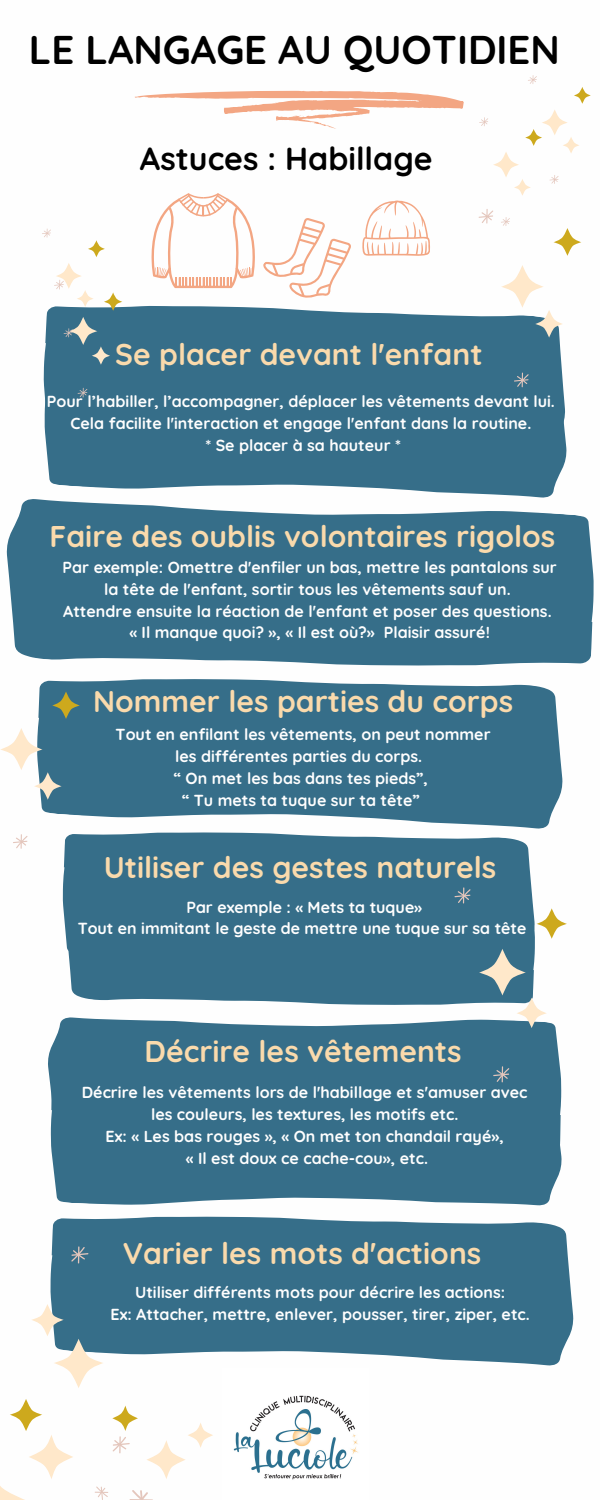
<style>
.page{position:relative;width:600px;height:1500px;background:#fff}
.page>*{position:absolute;margin:0;border:0;box-sizing:border-box;transform-origin:0 0}
.t1{font:700 40px "Quicksand";color:#000}
.t2{font:700 32px "Quicksand";color:#000}
.t3{font:700 30px "Quicksand";color:#fadaac}
.t4{font:700 16px/21.8px "Quicksand";color:#fefefe;text-align:center}
</style>
<div class="page">
<div style="left:6px;top:499px;width:588px;height:165px;background:#366e89"></div>
<div style="left:62px;top:856px;width:473px;height:135px;background:#366e89"></div>
<svg style="left:29px;top:644px;width:542px;height:212px;fill:#366e89"></svg>
<svg style="left:55px;top:991px;width:502px;height:48px;fill:#366e89"></svg>
<div style="left:48px;top:1039px;width:514px;height:143px;background:#366e89"></div>
<svg style="left:46px;top:288px;width:455px;height:29px"></svg>
<svg style="left:37px;top:317px;width:537px;height:207px;background:#518199"></svg>
<svg style="left:50px;top:1182px;width:524px;height:184px;fill:#366e89"></svg>
<svg style="left:147px;top:1423px;width:66px;height:56px"></svg>
<svg style="left:95px;top:1486px;width:13px;height:14px"></svg>
<svg style="left:32px;top:1304px;width:72px;height:84px"></svg>
<svg style="left:71px;top:1246px;width:17px;height:17px"></svg>
<svg style="left:112px;top:1405px;width:26px;height:48px"></svg>
<svg style="left:0;top:1399px;width:73px;height:101px"></svg>
<svg style="left:130px;top:1490px;width:23px;height:10px"></svg>
<svg style="left:479px;top:949px;width:68px;height:79px"></svg>
<svg style="left:536px;top:908px;width:31px;height:31px"></svg>
<svg style="left:493px;top:1066px;width:16px;height:16px"></svg>
<svg style="left:454px;top:887px;width:17px;height:16px"></svg>
<svg style="left:0;top:728px;width:62px;height:72px"></svg>
<svg style="left:52px;top:691px;width:28px;height:28px"></svg>
<svg style="left:13px;top:834px;width:15px;height:15px"></svg>
<svg style="left:104px;top:292px;width:18px;height:19px"></svg>
<svg style="left:78px;top:388px;width:9px;height:9px"></svg>
<img style="left:233px;top:1395px;width:125px;height:85px">
<svg style="left:54px;top:263px;width:40px;height:44px"></svg>
<svg style="left:88px;top:240px;width:17px;height:17px"></svg>
<svg style="left:64px;top:317px;width:46px;height:48px;background:#578293"></svg>
<svg style="left:42px;top:229px;width:9px;height:9px"></svg>
<svg style="left:135px;top:91px;width:329px;height:38px"></svg>
<svg style="left:501px;top:265px;width:62px;height:73px"></svg>
<svg style="left:554px;top:228px;width:27px;height:28px"></svg>
<svg style="left:514px;top:373px;width:15px;height:14px"></svg>
<svg style="left:479px;top:209px;width:14px;height:15px"></svg>
<svg style="left:501px;top:217px;width:9px;height:9px"></svg>
<svg style="left:479px;top:75px;width:112px;height:121px"></svg>
<svg style="left:151px;top:193px;width:104px;height:95px"></svg>
<svg style="left:261px;top:200px;width:171px;height:112px"></svg>
<p class="t1" style="left:29px;top:24px;width:532px">LE LANGAGE AU QUOTIDIEN</p>
<p class="t2" style="left:140px;top:138px;width:294px">Astuces : Habillage</p>
<p class="t3" style="left:115px;top:335px;width:369px">Se placer devant l'enfant</p>
<p class="t4" style="left:47px;top:390px;width:509px">Pour l’habiller, l’accompagner, déplacer les vêtements devant lui.</p>
<p class="t4" style="left:70px;top:412px;width:462px">Cela facilite l'interaction et engage l'enfant dans la routine.</p>
<p class="t4" style="left:205px;top:434px;width:197px">* Se placer à sa hauteur *</p>
<p class="t3" style="left:50px;top:517px;width:507px">Faire des oublis volontaires rigolos</p>
<p class="t4" style="left:63px;top:556px;width:496px">Par exemple: Omettre d'enfiler un bas, mettre les pantalons sur la tête de l'enfant, sortir tous les vêtements sauf un.</p>
<p class="t4" style="left:63px;top:600px;width:490px">Attendre ensuite la réaction de l'enfant et poser des questions.</p>
<p class="t4" style="left:129px;top:621px;width:362px">« Il manque quoi? », « Il est où?» Plaisir assuré!</p>
<p class="t3" style="left:93px;top:682px;width:421px">Nommer les parties du corps</p>
<p class="t4" style="left:116px;top:723px;width:376px">Tout en enfilant les vêtements, on peut nommer</p>
<p class="t4" style="left:175px;top:745px;width:249px">les différentes parties du corps.</p>
<p class="t4" style="left:174px;top:767px;width:256px">“ On met les bas dans tes pieds”,</p>
<p class="t4" style="left:182px;top:789px;width:239px">“ Tu mets ta tuque sur ta tête”</p>
<p class="t3" style="left:104px;top:848px;width:394px">Utiliser des gestes naturels</p>
<h2 class="t4" style="left:186px;top:896px;width:237px">Par exemple : « Mets ta tuque»</h2>
<p class="t4" style="left:78px;top:917px;width:450px">Tout en immitant le geste de mettre une tuque sur sa tête</p>
<h1 class="t3" style="left:145px;top:1032px;width:319px">Décrire les vêtements</h1>
<p class="t4" style="left:82px;top:1082px;width:447px">Décrire les vêtements lors de l'habillage et s'amuser avec</p>
<p class="t4" style="left:151px;top:1103px;width:309px">les couleurs, les textures, les motifs etc.</p>
<p class="t4" style="left:106px;top:1125px;width:400px">Ex: « Les bas rouges », « On met ton chandail rayé»,</p>
<h2 class="t4" style="left:186px;top:1147px;width:244px">« Il est doux ce cache-cou», etc.</h2>
<p class="t3" style="left:123px;top:1234px;width:360px">Varier les mots d'actions</p>
<p class="t4" style="left:135px;top:1281px;width:372px">Utiliser différents mots pour décrire les actions:</p>
<p class="t4" style="left:111px;top:1303px;width:421px">Ex: Attacher, mettre, enlever, pousser, tirer, ziper, etc.</p>
</div>
